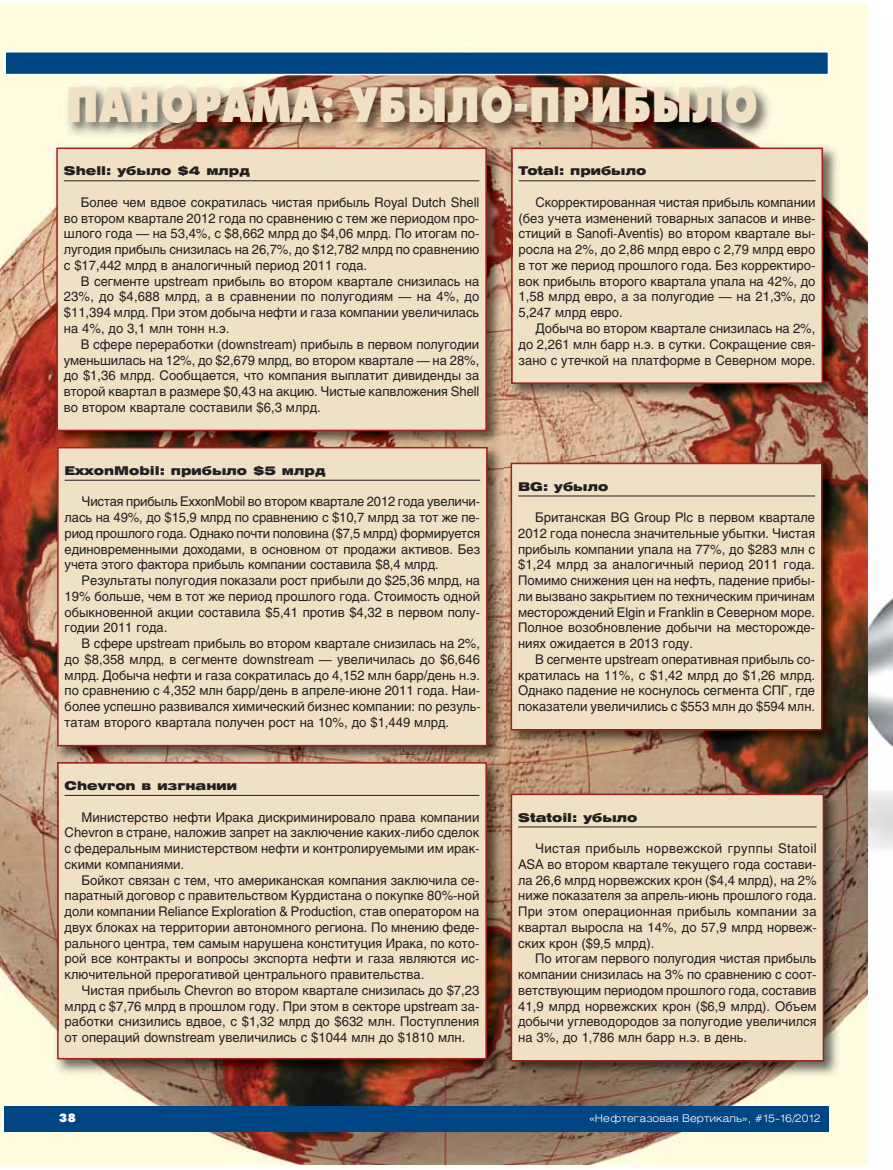
<style>
.page{position:relative;width:893px;height:1170px;background:#fff}
.page>*{position:absolute;margin:0;border:0;box-sizing:border-box;transform-origin:0 0}
.t1{font:700 49.5px "Futura Futuris X Cond C";color:#f0e0c6}
.t2{font:13.2px/15.8px "Helios";color:#231f20;text-align:justify}
.t3{font:900 12px "Helios Ext";letter-spacing:.005em;color:#231f20}
.t4{font:12px "Futura Futuris XC";color:#fff}
.t5{font:300 10.5px "Helios Ext";color:#fff}
</style>
<div class="page">
<img style="left:0;top:3px;width:869px;height:1161px">
<img style="left:51px;top:74px;width:789px;height:67px">
<img style="left:50px;top:141px;width:1px;height:309px">
<img style="left:51px;top:141px;width:456px;height:624px">
<div style="left:58px;top:149px;width:427px;height:280px;background:#f0e0c6"></div>
<div style="left:56px;top:147px;width:431px;height:284px;border:2px solid #9c2420"></div>
<hr style="left:64px;top:180px;width:415px;height:1px;background:#231f20">
<img style="left:505px;top:141px;width:337px;height:262px">
<svg style="left:505px;top:141px;width:1px;height:29px"></svg>
<div style="left:513px;top:149px;width:308px;height:233px;background:#f0e0c6"></div>
<div style="left:511px;top:147px;width:312px;height:237px;border:2px solid #9c2420"></div>
<hr style="left:519px;top:180px;width:296px;height:1px;background:#231f20">
<img style="left:504px;top:456px;width:338px;height:294px">
<div style="left:512px;top:464px;width:309px;height:265px;background:#f0e0c6"></div>
<div style="left:511px;top:462px;width:311px;height:268px;border:2px solid #9c2420"></div>
<hr style="left:518px;top:495px;width:297px;height:1px;background:#231f20">
<img style="left:50px;top:755px;width:456px;height:324px">
<div style="left:59px;top:763px;width:426px;height:294px;background:#f0e0c6"></div>
<div style="left:57px;top:762px;width:430px;height:297px;border:2px solid #9c2420"></div>
<hr style="left:65px;top:795px;width:414px;height:1px;background:#231f20">
<img style="left:51px;top:440px;width:455px;height:10px">
<img style="left:51px;top:755px;width:455px;height:10px">
<img style="left:57px;top:762px;width:430px;height:3px">
<div style="left:59px;top:448px;width:427px;height:296px;background:#f0e0c6"></div>
<div style="left:57px;top:447px;width:431px;height:299px;border:2px solid #9c2420"></div>
<hr style="left:65px;top:480px;width:415px;height:1px;background:#231f20">
<img style="left:504px;top:786px;width:339px;height:294px">
<img style="left:504px;top:786px;width:2px;height:293px">
<div style="left:512px;top:795px;width:311px;height:264px;background:#f0e0c6"></div>
<div style="left:511px;top:793px;width:313px;height:268px;border:2px solid #9c2420"></div>
<hr style="left:518px;top:826px;width:299px;height:1px;background:#231f20">
<div style="left:4px;top:1106px;width:825px;height:25px;background:#004584"></div>
<div style="left:6px;top:53px;width:822px;height:21px;background:#004584"></div>
<div style="left:4px;top:51px;width:825px;height:24px;border:2px solid #fff"></div>
<img style="left:869px;top:598px;width:24px;height:251px">
<h1 class="t1" style="left:66px;top:86px;width:693px">ПАНОРАМА: УБЫЛО-ПРИБЫЛО</h1>
<p class="t3" style="left:64px;top:167px;width:188px">Shell: убыло $4 млрд</p>
<p class="t2" style="left:64px;top:196px;width:417px;text-indent:17px">Более чем вдвое сократилась чистая прибыль Royal Dutch Shell во втором квартале 2012 года по сравнению с тем же периодом про&shy;шлого года — на 53,4%, с $8,662 млрд до $4,06 млрд. По итогам по&shy;лугодия прибыль снизилась на 26,7%, до $12,782 млрд по сравнению с $17,442 млрд в аналогичный период 2011 года.</p>
<p class="t2" style="left:64px;top:274px;width:417px;text-indent:17px">В сегменте upstream прибыль во втором квартале снизилась на 23%, до $4,688 млрд, а в сравнении по полугодиям — на 4%, до $11,394 млрд. При этом добыча нефти и газа компании увеличилась на 4%, до 3,1 млн тонн н.э.</p>
<p class="t2" style="left:64px;top:337px;width:417px;text-indent:17px">В сфере переработки (downstream) прибыль в первом полугодии уменьшилась на 12%, до $2,679 млрд, во втором квартале — на 28%, до $1,36 млрд. Сообщается, что компания выплатит дивиденды за второй квартал в размере $0,43 на акцию. Чистые капвложения Shell во втором квартале составили $6,3 млрд.</p>
<p class="t3" style="left:65px;top:466px;width:262px">ExxonMobil: прибыло $5 млрд</p>
<p class="t2" style="left:65px;top:495px;width:417px;text-indent:17px">Чистая прибыль ExxonMobil во втором квартале 2012 года увеличи&shy;лась на 49%, до $15,9 млрд по сравнению с $10,7 млрд за тот же пе&shy;риод прошлого года. Однако почти половина ($7,5 млрд) формируется единовременными доходами, в основном от продажи активов. Без учета этого фактора прибыль компании составила $8,4 млрд.</p>
<p class="t2" style="left:65px;top:574px;width:417px;text-indent:17px">Результаты полугодия показали рост прибыли до $25,36 млрд, на 19% больше, чем в тот же период прошлого года. Стоимость одной обыкновенной акции составила $5,41 против $4,32 в первом полу&shy;годии 2011 года.</p>
<p class="t2" style="left:65px;top:637px;width:418px;text-indent:17px">В сфере upstream прибыль во втором квартале снизилась на 2%, до $8,358 млрд, в сегменте downstream — увеличилась до $6,646 млрд. Добыча нефти и газа сократилась до 4,152 млн барр/день н.э. по сравнению с 4,352 млн барр/день в апреле-июне 2011 года. Наи&shy;более успешно развивался химический бизнес компании: по резуль&shy;татам второго квартала получен рост на 10%, до $1,449 млрд.</p>
<p class="t3" style="left:65px;top:781px;width:174px">Chevron в изгнании</p>
<p class="t2" style="left:65px;top:810px;width:416px;text-indent:17px">Министерство нефти Ирака дискриминировало права компании Chevron в стране, наложив запрет на заключение каких-либо сделок с федеральным министерством нефти и контролируемыми им ирак&shy;скими компаниями.</p>
<p class="t2" style="left:65px;top:873px;width:416px;text-indent:17px">Бойкот связан с тем, что американская компания заключила се&shy;паратный договор с правительством Курдистана о покупке 80%-ной доли компании Reliance Exploration &amp; Production, став оператором на двух блоках на территории автономного региона. По мнению феде&shy;рального центра, тем самым нарушена конституция Ирака, по кото&shy;рой все контракты и вопросы экспорта нефти и газа являются ис&shy;ключительной прерогативой центрального правительства.</p>
<p class="t2" style="left:65px;top:983px;width:416px;text-indent:17px">Чистая прибыль Chevron во втором квартале снизилась до $7,23 млрд с $7,76 млрд в прошлом году. При этом в секторе upstream за&shy;работки снизились вдвое, с $1,32 млрд до $632 млн. Поступления от операций downstream увеличились с $1044 млн до $1810 млн.</p>
<p class="t3" style="left:519px;top:167px;width:129px">Total: прибыло</p>
<p class="t2" style="left:519px;top:196px;width:298px;text-indent:17px">Скорректированная чистая прибыль компании (без учета изменений товарных запасов и инве&shy;стиций в Sanofi-Aventis) во втором квартале вы&shy;росла на 2%, до 2,86 млрд евро с 2,79 млрд евро в тот же период прошлого года. Без корректиро&shy;вок прибыль второго квартала упала на 42%, до 1,58 млрд евро, а за полугодие — на 21,3%, до 5,247 млрд евро.</p>
<p class="t2" style="left:519px;top:322px;width:298px;text-indent:17px">Добыча во втором квартале снизилась на 2%, до 2,261 млн барр н.э. в сутки. Сокращение свя&shy;зано с утечкой на платформе в Северном море.</p>
<p class="t3" style="left:518px;top:482px;width:92px">BG: убыло</p>
<p class="t2" style="left:518px;top:511px;width:298px;text-indent:17px">Британская BG Group Plc в первом квартале 2012 года понесла значительные убытки. Чистая прибыль компании упала на 77%, до $283 млн с $1,24 млрд за аналогичный период 2011 года.<br>Помимо снижения цен на нефть, падение прибы&shy;ли вызвано закрытием по техническим причинам месторождений Elgin и Franklin в Северном море.<br>Полное возобновление добычи на месторожде&shy;ниях ожидается в 2013 году.</p>
<p class="t2" style="left:518px;top:652px;width:298px;text-indent:17px">В сегменте upstream оперативная прибыль со&shy;кратилась на 11%, с $1,42 млрд до $1,26 млрд.<br>Однако падение не коснулось сегмента СПГ, где показатели увеличились с $553 млн до $594 млн.</p>
<p class="t3" style="left:518px;top:812px;width:121px">Statoil: убыло</p>
<p class="t2" style="left:518px;top:841px;width:300px;text-indent:17px">Чистая прибыль норвежской группы Statoil ASA во втором квартале текущего года состави&shy;ла 26,6 млрд норвежских крон ($4,4 млрд), на 2% ниже показателя за апрель-июнь прошлого года.<br>При этом операционная прибыль компании за квартал выросла на 14%, до 57,9 млрд норвеж&shy;ских крон ($9,5 млрд).</p>
<p class="t2" style="left:518px;top:952px;width:300px;text-indent:17px">По итогам первого полугодия чистая прибыль компании снизилась на 3% по сравнению с соот&shy;ветствующим периодом прошлого года, составив 41,9 млрд норвежских крон ($6,9 млрд). Объем добычи углеводородов за полугодие увеличился на 3%, до 1,786 млн барр н.э. в день.</p>
<p class="t4" style="left:59px;top:1113px;width:18px">38</p>
<p class="t5" style="left:589px;top:1113px;width:233px">«Нефтегазовая Вертикаль», #15-16/2012</p>
</div>
